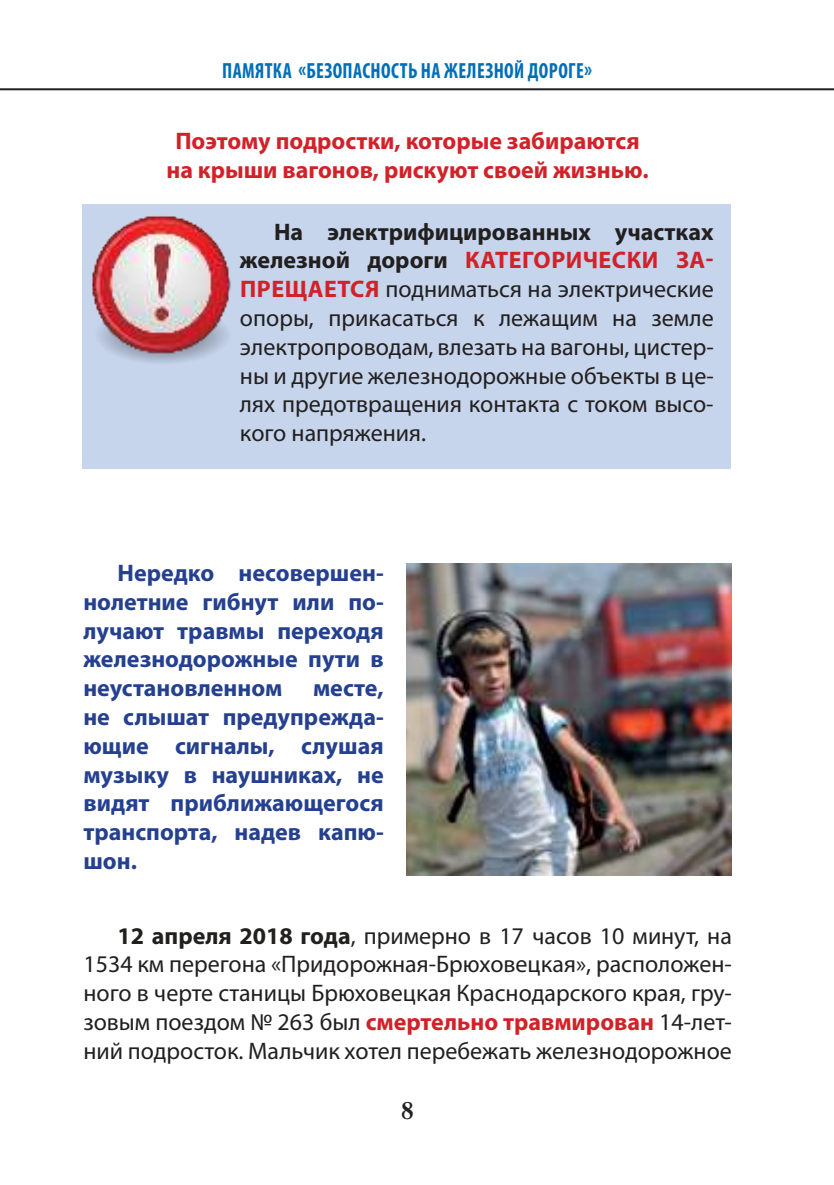
<style>
.page{position:relative;width:834px;height:1185px;background:#fff}
.page>*{position:absolute;margin:0;border:0;box-sizing:border-box;transform-origin:0 0}
.t1{font:24px/28.8px "Myriad Pro";color:#221f1f;text-align:justify}
.t2{font:700 24px/28.8px "Myriad Pro";color:#24408e;text-align:justify}
.t3{font:700 24px/28.8px "Myriad Pro";color:#d12229;text-align:center}
.t4{font:700 24px "Petersburg C";color:#221f1f}
.t5{font:700 condensed 22px "Myriad Pro";letter-spacing:.02em;color:#006eb7;scale:.9 1}
.s1{font-weight:700}
.s2{font-weight:700;color:#d12229}
</style>
<div class="page">
<hr style="left:0;top:88px;width:833px;height:2px;background:#221f1f">
<img style="left:406px;top:563px;width:325px;height:312px">
<div style="left:82px;top:204px;width:648px;height:264px;background:#c6d4ec"></div>
<img style="left:91px;top:216px;width:140px;height:147px">
<p class="t5" style="left:222px;top:60px;width:412px">ПАМЯТКА «БЕЗОПАСНОСТЬ НА ЖЕЛЕЗНОЙ ДОРОГЕ»</p>
<p class="t3" style="left:166px;top:127px;width:483px">Поэтому подростки, которые забираются на крыши вагонов, рискуют своей жизнью.</p>
<p class="t1" style="left:240px;top:218px;width:475px;text-indent:34px"><span class="s1">На электрифицированных участках железной дороги</span> <span class="s2">КАТЕГОРИЧЕСКИ ЗА-ПРЕЩАЕТСЯ</span> подниматься на электрические опоры, прикасаться к лежащим на земле электропроводам, влезать на вагоны, цистер&shy;ны и другие железнодорожные объекты в це&shy;лях предотвращения контакта с током высо&shy;кого напряжения.</p>
<p class="t2" style="left:83px;top:559px;width:302px;text-indent:34px">Нередко несовершен&shy;нолетние гибнут или по&shy;лучают травмы переходя железнодорожные пути в неустановленном</p>
<p class="t2" style="left:83px;top:674px;width:302px;text-indent:230px">месте, не слышат предупрежда&shy;ющие сигналы, слушая музыку в наушниках, не видят приближающегося транспорта, надев капю&shy;шон.</p>
<p class="t1" style="left:83px;top:922px;width:650px;text-indent:34px"><span class="s1">12 апреля 2018 года</span>, примерно в 17 часов 10 минут, на 1534 км перегона «Придорожная-Брюховецкая», расположен&shy;ного в черте станицы Брюховецкая Краснодарского края, гру&shy;зовым поездом № 263 был <span class="s2">смертельно травмирован</span> 14-лет&shy;ний подросток. Мальчик хотел перебежать железнодорожное</p>
<p class="t4" style="left:401px;top:1097px;width:14px">8</p>
</div>
